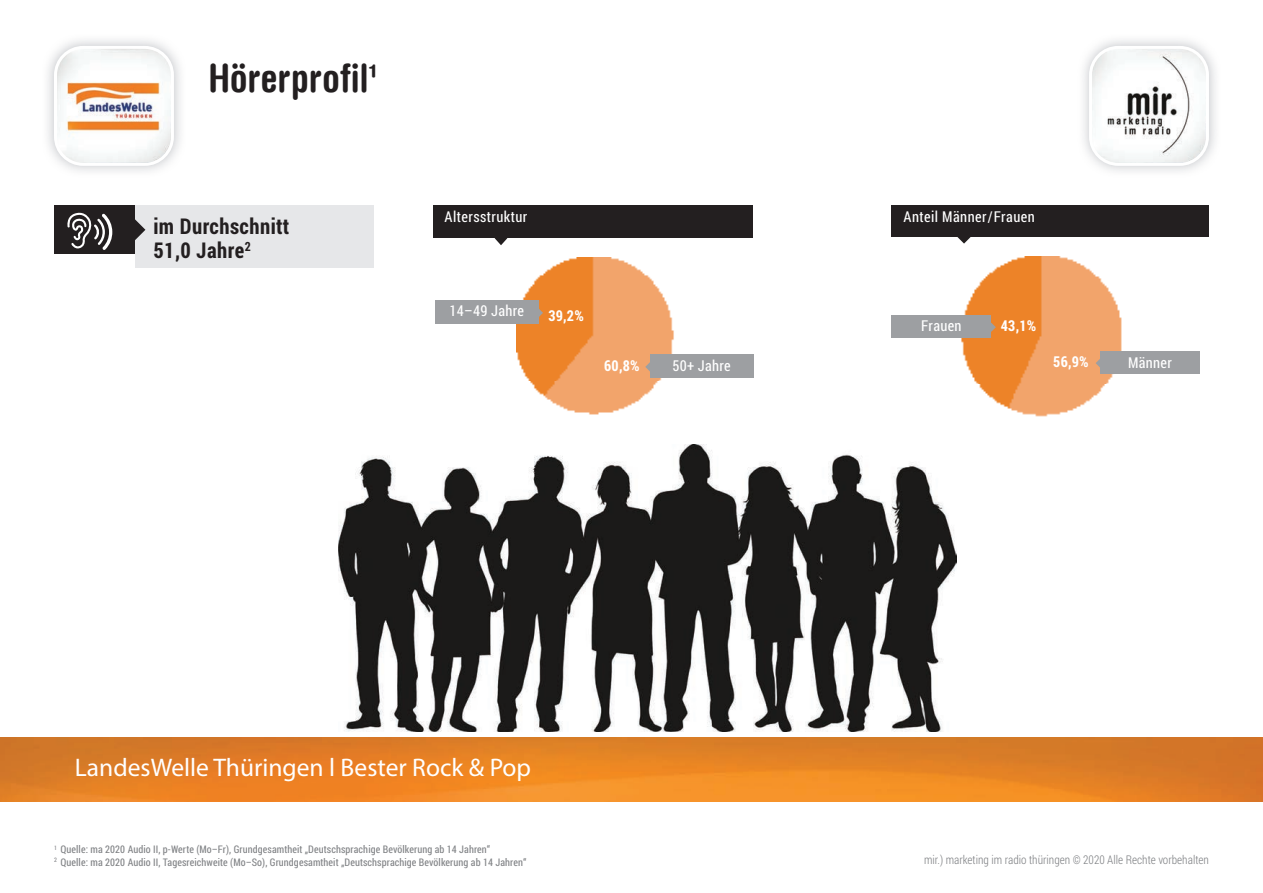
<style>
.page{position:relative;width:1263px;height:893px;background:#fff}
.page>*{position:absolute;margin:0;border:0;box-sizing:border-box;transform-origin:0 0}
.t1{font:700 condensed 39px "Helvetica Rounded LT";letter-spacing:.005em;color:#231f20}
.t2{font:25.5px "Myriad Pro";color:#fff}
.t3{font:700 21.75px/24px "Roboto Condensed";letter-spacing:.02em;color:#231f20}
.t4{font:15px "Roboto Condensed";letter-spacing:.03em;color:#fff}
.t5{font:700 15px "Roboto Condensed";letter-spacing:.02em;color:#fff}
.t6{font:300 12px "Roboto Condensed";color:#808285}
.t7{font:10.5px/12.6px "Roboto Condensed";letter-spacing:.01em;color:#808285}
</style>
<div class="page">
<div style="left:135px;top:205px;width:238px;height:63px;background:#e6e7e9"></div>
<img style="left:1090px;top:47px;width:117px;height:117px">
<div style="left:1089px;top:46px;width:120px;height:120px;border:3px solid #fff;border-radius:28px"></div>
<div style="left:54px;top:205px;width:81px;height:49px;background:#231f20"></div>
<svg style="left:67px;top:212px;width:45px;height:38px"></svg>
<svg style="left:135px;top:219px;width:10px;height:21px"></svg>
<div style="left:433px;top:205px;width:320px;height:33px;background:#231f20"></div>
<svg style="left:495px;top:238px;width:12px;height:7px"></svg>
<div style="left:891px;top:205px;width:318px;height:32px;background:#231f20"></div>
<svg style="left:957px;top:237px;width:14px;height:7px"></svg>
<img style="left:516px;top:257px;width:158px;height:158px">
<img style="left:961px;top:256px;width:161px;height:161px">
<div style="left:435px;top:300px;width:103px;height:24px;background:#9d9fa2"></div>
<svg style="left:538px;top:308px;width:5px;height:10px"></svg>
<div style="left:1100px;top:351px;width:100px;height:23px;background:#9d9fa2"></div>
<svg style="left:1095px;top:359px;width:5px;height:9px"></svg>
<div style="left:650px;top:354px;width:103px;height:24px;background:#9d9fa2"></div>
<svg style="left:645px;top:362px;width:5px;height:10px"></svg>
<div style="left:891px;top:315px;width:100px;height:23px;background:#9d9fa2"></div>
<svg style="left:991px;top:323px;width:5px;height:9px"></svg>
<img style="left:0;top:737px;width:1263px;height:64px">
<img style="left:56px;top:47px;width:116px;height:117px">
<div style="left:54px;top:46px;width:120px;height:120px;border:3px solid #fff;border-radius:28px"></div>
<img style="left:338px;top:444px;width:619px;height:288px">
<h1 class="t1" style="left:208px;top:54px;width:170px">Hörerprofil<sup>¹</sup></h1>
<h3 class="t3" style="left:153px;top:214px;width:137px">im Durchschnitt<br>51,0 Jahre<sup>2</sup></h3>
<h3 class="t4" style="left:445px;top:206px;width:84px">Altersstruktur</h3>
<h3 class="t4" style="left:903px;top:206px;width:133px">Anteil Männer/Frauen</h3>
<h3 class="t4" style="left:449px;top:301px;width:76px">14–49 Jahre</h3>
<h3 class="t5" style="left:548px;top:305px;width:37px">39,2%</h3>
<h3 class="t5" style="left:604px;top:356px;width:37px">60,8%</h3>
<h3 class="t4" style="left:921px;top:315px;width:42px">Frauen</h3>
<h3 class="t5" style="left:1001px;top:315px;width:37px">43,1%</h3>
<h3 class="t5" style="left:1053px;top:351px;width:37px">56,9%</h3>
<h3 class="t4" style="left:672px;top:355px;width:60px">50+ Jahre</h3>
<h3 class="t4" style="left:1128px;top:352px;width:45px">Männer</h3>
<h2 class="t2" style="left:75px;top:752px;width:458px">LandesWelle Thüringen l Bester Rock &amp; Pop</h2>
<p class="t7" style="left:54px;top:843px;width:474px"><sup>1</sup> Quelle: ma 2020 Audio II, p-Werte (Mo–Fr), Grundgesamtheit „Deutschsprachige Bevölkerung ab 14 Jahren“<br><sup>2</sup> Quelle: ma 2020 Audio II, Tagesreichweite (Mo–So), Grundgesamtheit „Deutschsprachige Bevölkerung ab 14 Jahren“</p>
<p class="t6" style="left:924px;top:852px;width:286px">mir.) marketing im radio thüringen © 2020 Alle Rechte vorbehalten</p>
</div>
